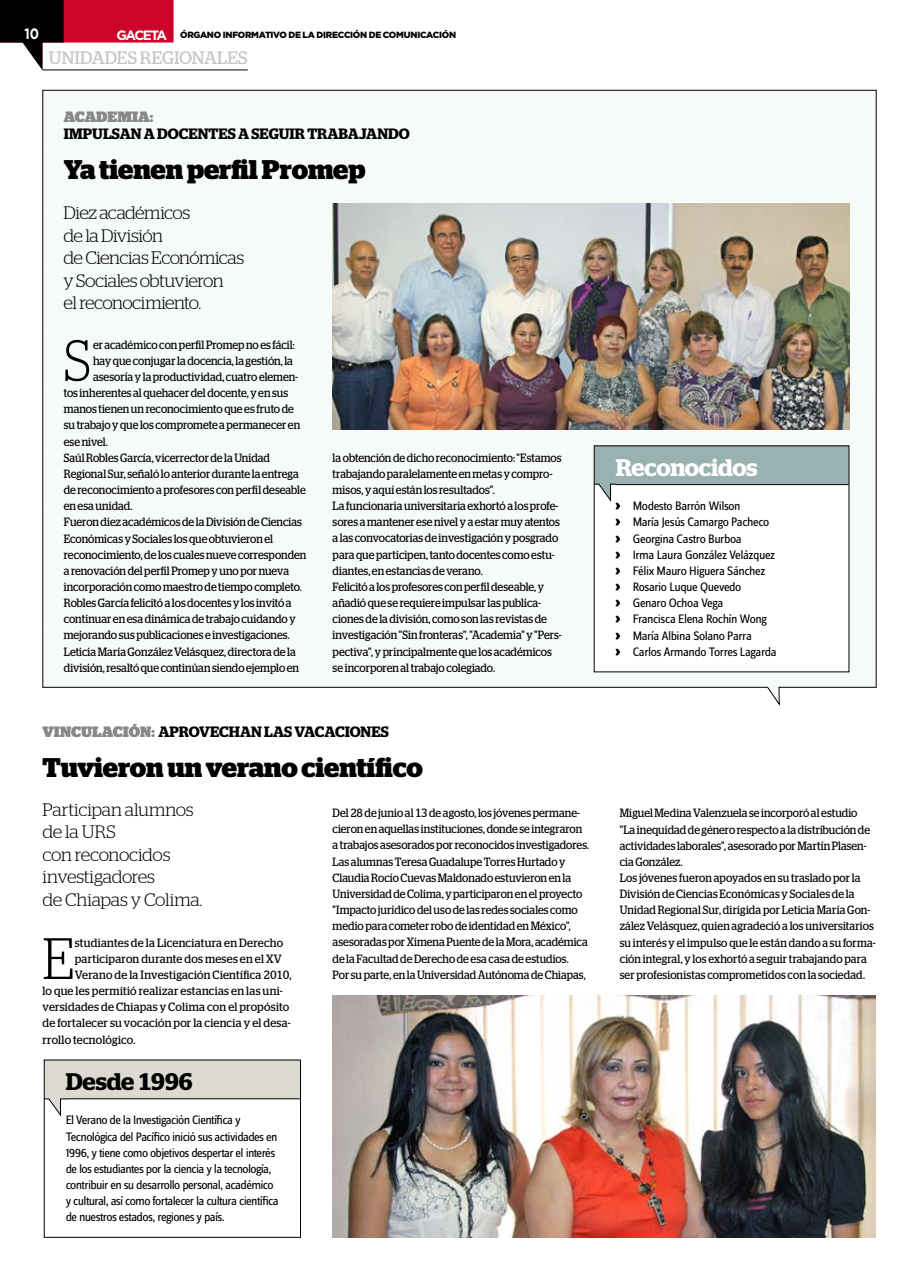
<style>
.page{position:relative;width:919px;height:1276px;background:#fff}
.page>*{position:absolute;margin:0;border:0;box-sizing:border-box;transform-origin:0 0}
.t1{font:300 58.2px "Stag";color:#000;scale:.93 1}
.t2{font:300 58.2px "Stag";color:#000;scale:.9 1}
.t3{font:700 27px "Stag";color:#000}
.t4{font:600 24px "Stag";color:#fff}
.t5{font:600 24px "Stag";letter-spacing:-.03em;color:#000}
.t6{font:300 18px/22.5px "Stag";letter-spacing:-.025em;color:#000}
.t7{font:18px "Stag";color:#c5c6c8}
.t8{font:600 15px "Stag";color:#000}
.t9{font:900 15px "Stag";letter-spacing:-.005em;color:#87888a}
.t10{font:700 15px "Gotham";color:#fff;scale:.85 1}
.t11{font:12.75px/16.2px "Zine Sans Dis";letter-spacing:-.045em;color:#000}
.t12{font:12px/16.2px "Stag";color:#000;scale:.9 1}
.t13{font:12px "Stag";letter-spacing:.02em;color:#000;scale:.93 1}
.t14{font:12px "Stag";letter-spacing:.025em;color:#000;scale:.93 1}
.t15{font:12px "Stag";color:#000;scale:.93 1}
.t16{font:900 9px "Gotham";letter-spacing:-.03em;color:#000}
.s1{font-weight:700;font-size:13.5px;color:#fff}
.s2{font-weight:900;color:#87888a}
.s3{font-family:"Stag";font-weight:900;font-size:15px}
</style>
<div class="page">
<hr style="left:42px;top:70px;width:206px;height:1px;background:#000">
<div style="left:44px;top:1060px;width:256px;height:39px;background:#dcdad0"></div>
<hr style="left:66px;top:1098px;width:234px;height:1px;background:#000">
<svg style="left:44px;top:1098px;width:22px;height:18px"></svg>
<div style="left:42px;top:90px;width:834px;height:615px;background:#f6faf8"></div>
<div style="left:594px;top:446px;width:254px;height:226px;background:#fff"></div>
<div style="left:594px;top:446px;width:254px;height:39px;background:#99b1b0"></div>
<hr style="left:615px;top:484px;width:233px;height:1px;background:#000">
<svg style="left:594px;top:484px;width:22px;height:18px"></svg>
<img style="left:332px;top:203px;width:517px;height:226px">
<img style="left:332px;top:995px;width:543px;height:242px">
<svg style="left:0;top:0;width:173px;height:70px"></svg>
<p class="t10" style="left:25px;top:25px;width:18px">10</p>
<p class="t16" style="left:117px;top:29px;width:341px"><span class="s1">GACETA</span> ÓRGANO INFORMATIVO DE LA DIRECCIÓN DE COMUNICACIÓN</p>
<h3 class="t7" style="left:49px;top:47px;width:25px">Unidades</h3>
<h3 class="t7" style="left:140px;top:47px;width:24px">Regionales</h3>
<p class="t9" style="left:64px;top:108px;width:91px">ACADEMIA:</p>
<p class="t8" style="left:64px;top:124px;width:347px">IMPULSAN A DOCENTES A SEGUIR TRABAJANDO</p>
<h2 class="t3" style="left:64px;top:153px;width:303px">Ya tienen perfil Promep</h2>
<h3 class="t6" style="left:63px;top:201px;width:182px">Diez académicos<br>de la División<br>de Ciencias Económicas y Sociales obtuvieron<br>el reconocimiento.</h3>
<h1 class="t2" style="left:64px;top:328px;width:32px">S</h1>
<p class="t12" style="left:93px;top:336px;width:226px">er académico con perfil Promep no es fácil:</p>
<p class="t12" style="left:93px;top:352px;width:224px">hay que conjugar la docencia, la gestión, la</p>
<p class="t12" style="left:93px;top:368px;width:229px">asesoría y la productividad, cuatro elemen-</p>
<p class="t12" style="left:64px;top:385px;width:251px">tos inherentes al quehacer del docente, y en sus</p>
<p class="t12" style="left:64px;top:401px;width:257px">manos tienen un reconocimiento que es fruto de</p>
<p class="t12" style="left:64px;top:417px;width:264px">su trabajo y que los compromete a permanecer en</p>
<p class="t12" style="left:64px;top:433px;width:50px">ese nivel.</p>
<p class="t12" style="left:64px;top:449px;width:231px">Saúl Robles García, vicerrector de la Unidad</p>
<p class="t12" style="left:64px;top:465px;width:262px">Regional Sur, señaló lo anterior durante la entrega</p>
<p class="t12" style="left:64px;top:481px;width:270px">de reconocimiento a profesores con perfil deseable</p>
<p class="t12" style="left:64px;top:498px;width:78px">en esa unidad.</p>
<p class="t12" style="left:64px;top:514px;width:266px">Fueron diez académicos de la División de Ciencias</p>
<p class="t12" style="left:64px;top:530px;width:234px">Económicas y Sociales los que obtuvieron el</p>
<p class="t12" style="left:64px;top:546px;width:271px">reconocimiento, de los cuales nueve corresponden</p>
<p class="t12" style="left:64px;top:562px;width:252px">a renovación del perfil Promep y uno por nueva</p>
<p class="t12" style="left:64px;top:578px;width:266px">incorporación como maestro de tiempo completo.</p>
<p class="t12" style="left:64px;top:595px;width:254px">Robles García felicitó a los docentes y los invitó a</p>
<p class="t12" style="left:64px;top:611px;width:259px">continuar en esa dinámica de trabajo cuidando y</p>
<p class="t12" style="left:64px;top:627px;width:252px">mejorando sus publicaciones e investigaciones.</p>
<p class="t12" style="left:64px;top:643px;width:259px">Leticia María González Velásquez, directora de la</p>
<p class="t12" style="left:64px;top:659px;width:263px">división, resaltó que continúan siendo ejemplo en</p>
<p class="t12" style="left:332px;top:449px;width:256px">la obtención de dicho reconocimiento: "Estamos trabajando paralelamente en metas y compro&shy;misos, y aquí están los resultados".<br>La funcionaria universitaria exhortó a los profe&shy;sores a mantener ese nivel y a estar muy atentos a las convocatorias de investigación y posgrado para que participen, tanto docentes como estu&shy;diantes, en estancias de verano.<br>Felicitó a los profesores con perfil deseable, y añadió que se requiere impulsar las publica&shy;ciones de la división, como son las revistas de investigación "Sin fronteras", "Academia" y "Pers&shy;pectiva", y principalmente que los académicos se incorporen al trabajo colegiado.</p>
<p class="t8" style="left:43px;top:722px;width:348px"><span class="s2">VINCULACIÓN:</span> APROVECHAN LAS VACACIONES</p>
<h2 class="t3" style="left:43px;top:751px;width:382px">Tuvieron un verano científico</h2>
<h3 class="t6" style="left:43px;top:798px;width:161px">Participan alumnos de la URS<br>con reconocidos investigadores<br>de Chiapas y Colima.</h3>
<h1 class="t1" style="left:43px;top:925px;width:32px">E</h1>
<p class="t13" style="left:75px;top:935px;width:226px">studiantes de la Licenciatura en Derecho</p>
<p class="t14" style="left:75px;top:951px;width:224px">participaron durante dos meses en el XV</p>
<p class="t13" style="left:75px;top:967px;width:234px">Verano de la Investigación Científica 2010,</p>
<p class="t14" style="left:43px;top:984px;width:260px">lo que les permitió realizar estancias en las uni-</p>
<p class="t13" style="left:43px;top:1000px;width:266px">versidades de Chiapas y Colima con el propósito</p>
<p class="t13" style="left:43px;top:1016px;width:268px">de fortalecer su vocación por la ciencia y el desa-</p>
<p class="t15" style="left:43px;top:1032px;width:101px">rrollo tecnológico.</p>
<h3 class="t5" style="left:66px;top:1067px;width:128px">DESDE 1996</h3>
<p class="t11" style="left:66px;top:1112px;width:215px">El Verano de la I nvestigación Científica y Tecnológica del Pacífico inició sus actividades en 1996, y tiene como objetivos despertar el interés de los estudiantes por la ciencia y la tecnología, contribuir en su desarrollo personal, académico y cultural, así como fortalecer la cultura científica de nuestros estados, regiones y país.</p>
<p class="t12" style="left:332px;top:804px;width:286px">Del 28 de junio al 13 de agosto, los jóvenes permane&shy;cieron en aquellas instituciones, donde se integraron a trabajos asesorados por reconocidos investigadores.<br>Las alumnas Teresa Guadalupe Torres Hurtado y Claudia Rocío Cuevas Maldonado estuvieron en la Universidad de Colima, y participaron en el proyecto "Impacto jurídico del uso de las redes sociales como medio para cometer robo de identidad en México", asesoradas por Ximena Puente de la Mora, académica de la Facultad de Derecho de esa casa de estudios.<br>Por su parte, en la Universidad Autónoma de Chiapas,</p>
<h3 class="t4" style="left:615px;top:453px;width:143px">RECONOCIDOS</h3>
<p class="t11" style="left:615px;top:498px;width:162px"><span class="s3">›</span> Modesto Barrón Wilson<br><span class="s3">›</span> María Jesús Camargo Pacheco <span class="s3">›</span> G eorgina Castro Burboa<br><span class="s3">›</span> I rma Laura González Velázquez <span class="s3">›</span> Félix Mauro Higuera Sánchez<br><span class="s3">›</span> Rosario Luque Quevedo<br><span class="s3">›</span> Genaro Ochoa Vega<br><span class="s3">›</span> Francisca Elena Rochín Wong<br><span class="s3">›</span> María Albina Solano Parra<br><span class="s3">›</span> Carlos Armando Torres Lagarda</p>
<p class="t12" style="left:619px;top:805px;width:286px">Miguel Medina Valenzuela se incorporó al estudio "La inequidad de género respecto a la distribución de actividades laborales", asesorado por Martín Plasen&shy;cia González.<br>Los jóvenes fueron apoyados en su traslado por la División de Ciencias Económicas y Sociales de la Unidad Regional Sur, dirigida por Leticia María Gon&shy;zález Velásquez, quien agradeció a los universitarios su interés y el impulso que le están dando a su forma&shy;ción integral, y los exhortó a seguir trabajando para ser profesionistas comprometidos con la sociedad.</p>
</div>
